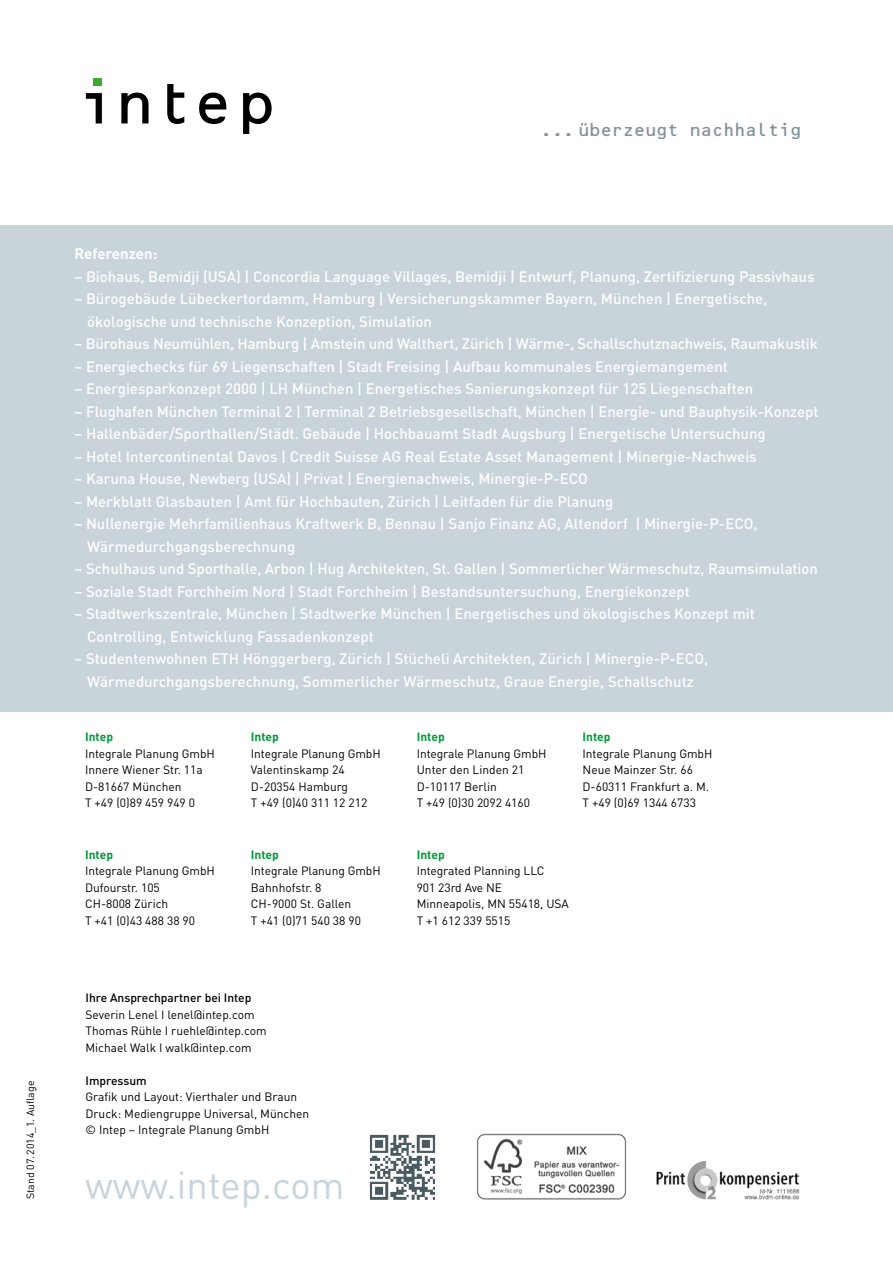
<style>
.page{position:relative;width:893px;height:1263px;background:#fff}
.page>*{position:absolute;margin:0;border:0;box-sizing:border-box;transform-origin:0 0}
.t1{font:38.4px "DIN";color:#c8d3da}
.t2{font:18px "OCRB A";letter-spacing:-.1em;color:#83929b}
.t3{font:500 15px/22.5px "DIN";color:#fff}
.t4{font:700 15px "DIN";color:#fff}
.t5{font:12px/16.5px "DIN";color:#000}
.t6{font:500 12px "DIN";color:#000}
.t7{font:700 12px "DIN";color:#00983a}
.t8{font:10.5px "DIN";color:#000}
</style>
<div class="page">
<div style="left:0;top:225px;width:893px;height:487px;background:#c8d3da"></div>
<svg style="left:121px;top:93px;width:28px;height:30px"></svg>
<svg style="left:167px;top:84px;width:17px;height:40px"></svg>
<svg style="left:199px;top:93px;width:27px;height:31px"></svg>
<svg style="left:243px;top:93px;width:29px;height:41px"></svg>
<div style="left:93px;top:78px;width:9px;height:8px;background:#3aaa35"></div>
<svg style="left:86px;top:93px;width:16px;height:30px"></svg>
<img style="left:369px;top:1134px;width:67px;height:66px">
<img style="left:477px;top:1133px;width:150px;height:66px">
<img style="left:656px;top:1161px;width:144px;height:39px">
<p class="t2" style="left:540px;top:119px;width:264px">... überzeugt nachhaltig</p>
<p class="t8" style="left:24px;top:1199px;width:120px;rotate:-90deg">Stand 07.2014_1. Auflage</p>
<p class="t4" style="left:74px;top:244px;width:84px">Referenzen:</p>
<p class="t3" style="left:74px;top:264px;width:742px">– Biohaus, Bemidji (USA) | Concordia Language Villages, Bemidji | Entwurf, Planung, Zertifizierung Passivhaus</p>
<p class="t3" style="left:87px;top:287px;width:682px;text-indent:-13px">– Bürogebäude Lübeckertordamm, Hamburg | Versicherungskammer Bayern, München | Energetische, ökologische und technische Konzeption, Simulation</p>
<p class="t3" style="left:74px;top:332px;width:745px">– Bürohaus Neumühlen, Hamburg | Amstein und Walthert, Zürich | Wärme-, Schallschutznachweis, Raumakustik</p>
<p class="t3" style="left:74px;top:354px;width:655px">– Energiechecks für 69 Liegenschaften | Stadt Freising | Aufbau kommunales Energiemangement</p>
<p class="t3" style="left:74px;top:377px;width:680px">– Energiesparkonzept 2000 | LH München | Energetisches Sanierungskonzept für 125 Liegenschaften</p>
<p class="t3" style="left:74px;top:399px;width:745px">– Flughafen München Terminal 2 | Terminal 2 Betriebsgesellschaft, München | Energie- und Bauphysik-Konzept</p>
<p class="t3" style="left:74px;top:422px;width:693px">– Hallenbäder/Sporthallen/Städt. Gebäude | Hochbauamt Stadt Augsburg | Energetische Untersuchung</p>
<p class="t3" style="left:74px;top:444px;width:684px">– Hotel Intercontinental Davos | Credit Suisse AG Real Estate Asset Management | Minergie-Nachweis</p>
<p class="t3" style="left:74px;top:467px;width:515px">– Karuna House, Newberg (USA) | Privat | Energienachweis, Minergie-P-ECO</p>
<p class="t3" style="left:74px;top:489px;width:540px">– Merkblatt Glasbauten | Amt für Hochbauten, Zürich | Leitfaden für die Planung</p>
<p class="t3" style="left:87px;top:512px;width:672px;text-indent:-13px">– Nullenergie Mehrfamilienhaus Kraftwerk B, Bennau | Sanjo Finanz AG, Altendorf | Minergie-P-ECO,<br>Wärmedurchgangsberechnung</p>
<p class="t3" style="left:74px;top:557px;width:745px">– Schulhaus und Sporthalle, Arbon | Hug Architekten, St. Gallen | Sommerlicher Wärmeschutz, Raumsimulation</p>
<p class="t3" style="left:74px;top:579px;width:617px">– Soziale Stadt Forchheim Nord | Stadt Forchheim | Bestandsuntersuchung, Energiekonzept</p>
<p class="t3" style="left:87px;top:602px;width:669px;text-indent:-13px">– Stadtwerkszentrale, München | Stadtwerke München | Energetisches und ökologisches Konzept mit<br>Controlling, Entwicklung Fassadenkonzept</p>
<p class="t3" style="left:74px;top:647px;width:635px;text-align:center">– Studentenwohnen ETH Hönggerberg, Zürich | Stücheli Architekten, Zürich | Minergie-P-ECO,<br>Wärmedurchgangsberechnung, Sommerlicher Wärmeschutz, Graue Energie, Schallschutz</p>
<p class="t7" style="left:85px;top:729px;width:30px">Intep</p>
<p class="t5" style="left:85px;top:745px;width:131px">Integrale Planung GmbH<br>Innere Wiener Str. 11a<br>D-81667 München<br>T +49 (0)89 459 949 0</p>
<p class="t7" style="left:85px;top:847px;width:30px">Intep</p>
<p class="t5" style="left:85px;top:863px;width:131px">Integrale Planung GmbH<br>Dufourstr. 105<br>CH-8008 Zürich<br>T +41 (0)43 488 38 90</p>
<p class="t7" style="left:251px;top:729px;width:30px">Intep</p>
<p class="t5" style="left:251px;top:745px;width:131px">Integrale Planung GmbH<br>Valentinskamp 24<br>D-20354 Hamburg<br>T +49 (0)40 311 12 212</p>
<p class="t7" style="left:251px;top:847px;width:30px">Intep</p>
<p class="t5" style="left:251px;top:863px;width:131px">Integrale Planung GmbH<br>Bahnhofstr. 8<br>CH-9000 St. Gallen<br>T +41 (0)71 540 38 90</p>
<p class="t6" style="left:85px;top:990px;width:167px">Ihre Ansprechpartner bei Intep</p>
<p class="t5" style="left:85px;top:1006px;width:183px">Severin Lenel I lenel@intep.com<br>Thomas Rühle I ruehle@intep.com<br>Michael Walk I walk@intep.com</p>
<p class="t6" style="left:85px;top:1073px;width:63px">Impressum</p>
<p class="t5" style="left:85px;top:1089px;width:225px">Grafik und Layout: Vierthaler und Braun<br>Druck: Mediengruppe Universal, München © Intep – Integrale Planung GmbH</p>
<h1 class="t1" style="left:85px;top:1161px;width:261px">www.intep.com</h1>
<p class="t7" style="left:417px;top:729px;width:30px">Intep</p>
<p class="t5" style="left:417px;top:745px;width:131px">Integrale Planung GmbH<br>Unter den Linden 21<br>D-10117 Berlin<br>T +49 (0)30 2092 4160</p>
<p class="t7" style="left:583px;top:729px;width:30px">Intep</p>
<p class="t5" style="left:583px;top:745px;width:131px">Integrale Planung GmbH<br>Neue Mainzer Str. 66<br>D-60311 Frankfurt a. M.<br>T +49 (0)69 1344 6733</p>
<p class="t7" style="left:417px;top:847px;width:30px">Intep</p>
<p class="t5" style="left:417px;top:863px;width:154px">Integrated Planning LLC<br>901 23rd Ave NE<br>Minneapolis, MN 55418, USA<br>T +1 612 339 5515</p>
</div>
